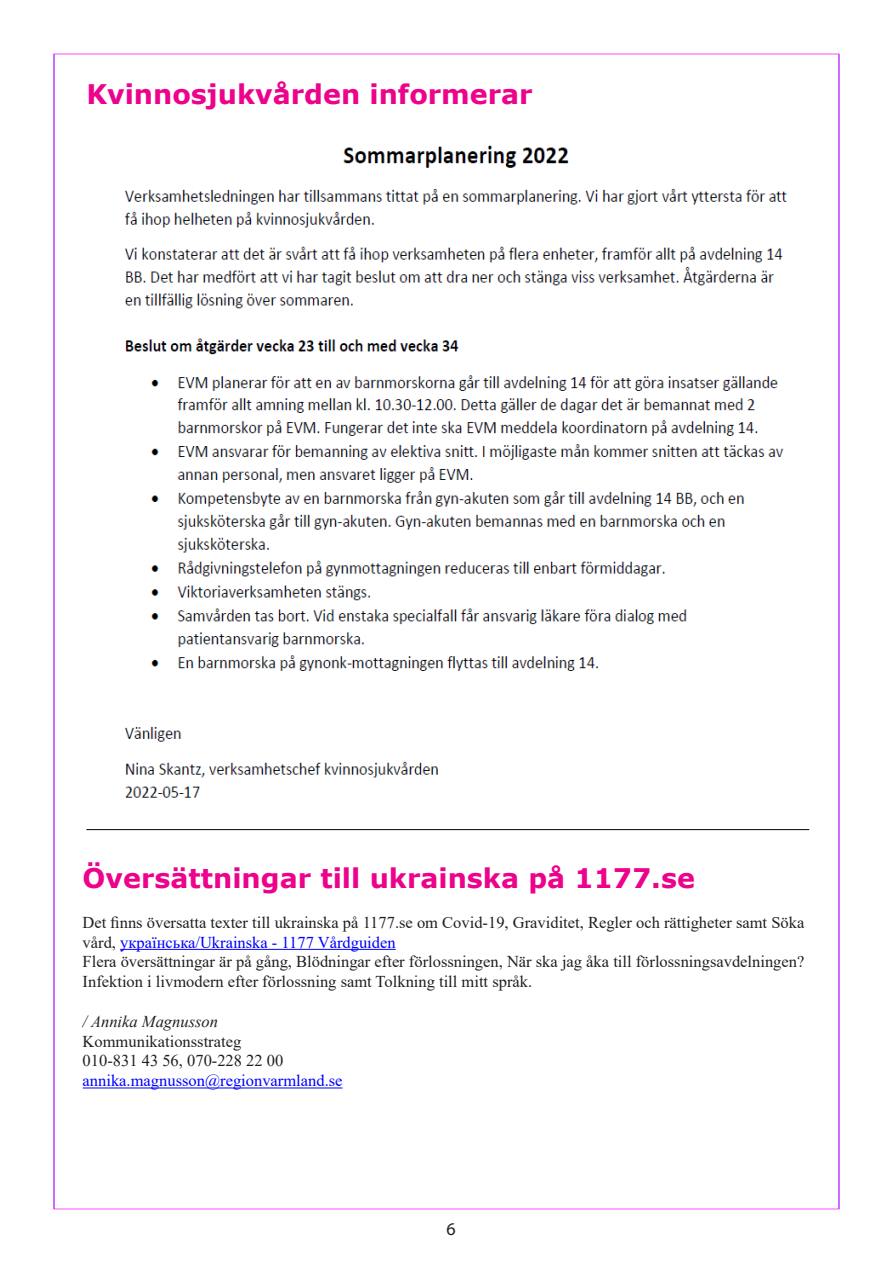
<style>
.page{position:relative;width:893px;height:1263px;background:#fff}
.page>*{position:absolute;margin:0;border:0;box-sizing:border-box;transform-origin:0 0}
.t1{font:700 27px "Verdana";color:#ed028c}
.t2{font:18px "Myriad Pro";color:#231f20}
.t3{font:16.5px/19.8px "Times New Roman";color:#231f20}
.t4{font:16.5px "Times New Roman";color:#00f}
.t5{font:italic 16.5px "Times New Roman";color:#231f20}
.s1{color:#00f}
</style>
<div class="page">
<hr style="left:120px;top:949px;width:276px;height:1px;background:#00f">
<hr style="left:83px;top:1087px;width:260px;height:1px;background:#00f">
<img style="left:124px;top:145px;width:663px;height:653px">
<hr style="left:86px;top:829px;width:723px;height:1px;background:#000">
<hr style="left:54px;top:54px;width:1px;height:1155px;background:#93f">
<hr style="left:839px;top:54px;width:1px;height:1155px;background:#93f">
<p class="t1" style="left:86px;top:75px;width:448px">Kvinnosjukvården informerar</p>
<p class="t1" style="left:83px;top:859px;width:614px">Översättningar till ukrainska på 1177.se</p>
<p class="t3" style="left:83px;top:912px;width:723px">Det finns översatta texter till ukrainska på 1177.se om Covid-19, Graviditet, Regler och rättigheter samt Söka vård, <span class="s1">українська/Ukrainska - 1177 Vårdguiden</span></p>
<p class="t3" style="left:83px;top:951px;width:723px">Flera översättningar är på gång, Blödningar efter förlossningen, När ska jag åka till förlossningsavdelningen?<br>Infektion i livmodern efter förlossning samt Tolkning till mitt språk.</p>
<p class="t5" style="left:83px;top:1010px;width:137px">/ Annika Magnusson</p>
<p class="t3" style="left:83px;top:1031px;width:160px">Kommunikationsstrateg</p>
<p class="t3" style="left:83px;top:1050px;width:202px">010-831 43 56, 070-228 22 00</p>
<p class="t4" style="left:83px;top:1069px;width:261px">annika.magnusson@regionvarmland.se</p>
<p class="t2" style="left:446px;top:1218px;width:11px">6</p>
</div>
